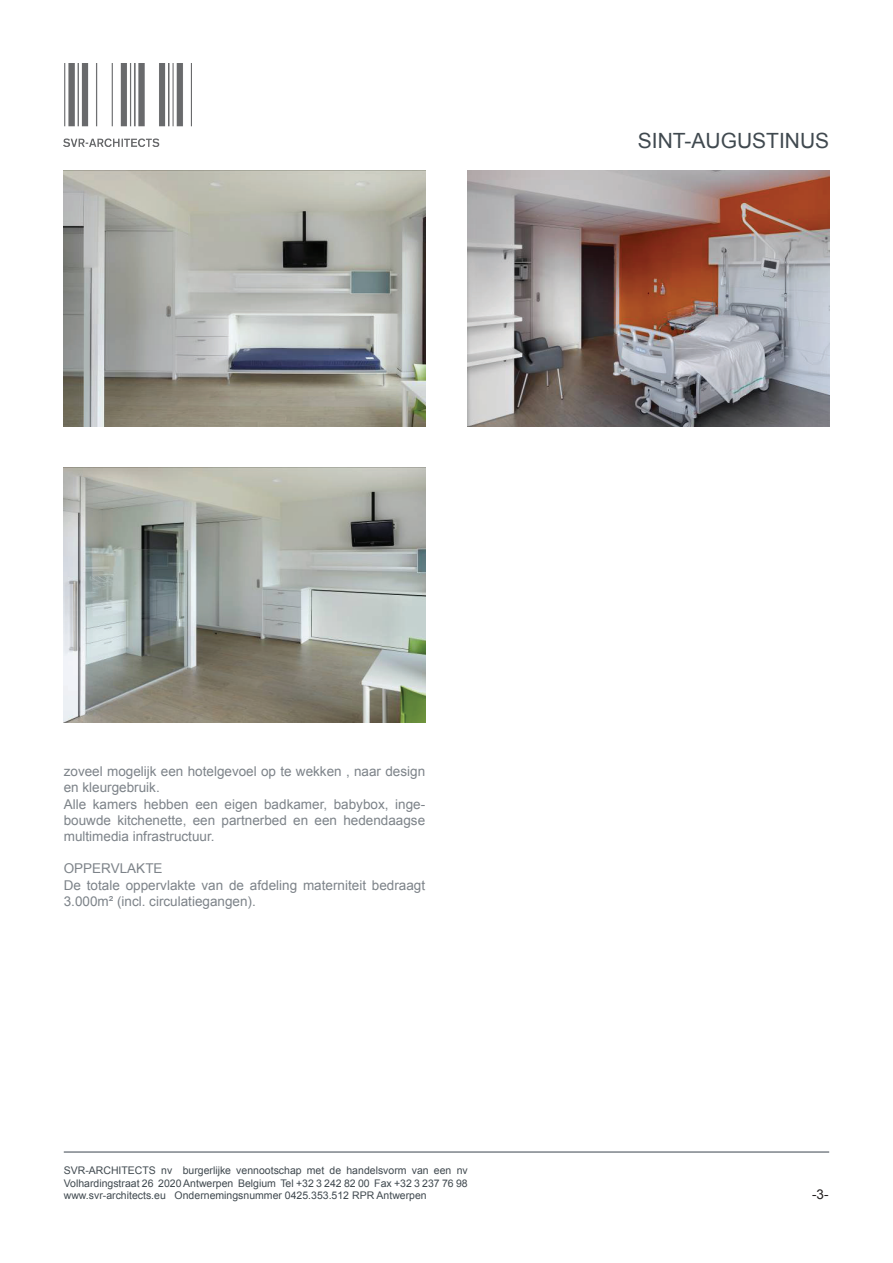
<style>
.page{position:relative;width:893px;height:1263px;background:#fff}
.page>*{position:absolute;margin:0;border:0;box-sizing:border-box;transform-origin:0 0}
.t1{font:21px "Arial";color:#40494f}
.t2{font:13.5px/16.2px "Arial";color:#7d8389}
.t3{font:13.5px "Arial";color:#231f20}
.t4{font:10.5px/12.6px "Arial";color:#40494f;text-align:justify}
</style>
<div class="page">
<img style="left:64px;top:64px;width:127px;height:83px">
<hr style="left:64px;top:1151px;width:765px;height:2px;background:#7d8389">
<img style="left:64px;top:171px;width:361px;height:255px">
<img style="left:468px;top:171px;width:361px;height:255px">
<img style="left:64px;top:468px;width:361px;height:254px">
<h1 class="t1" style="left:638px;top:127px;width:193px">SINT-AUGUSTINUS</h1>
<p class="t2" style="left:64px;top:763px;width:363px">zoveel mogelijk een hotelgevoel op te wekken , naar design en kleurgebruik.<br>Alle kamers hebben een eigen badkamer, babybox, inge&shy;bouwde kitchenette, een partnerbed en een hedendaagse multimedia infrastructuur.</p>
<p class="t2" style="left:64px;top:861px;width:363px">OPPERVLAKTE<br>De totale oppervlakte van de afdeling materniteit bedraagt<br>3.000m² (incl. circulatiegangen).</p>
<p class="t4" style="left:64px;top:1164px;width:405px">SVR-ARCHITECTS nv burgerlijke vennootschap met de handelsvorm van een nv Volhardingstraat 26 2020 Antwerpen Belgium Tel +32 3 242 82 00 Fax +32 3 237 76 98 www.svr-architects.eu Ondernemingsnummer 0425.353.512 RPR Antwerpen</p>
<p class="t3" style="left:812px;top:1186px;width:18px">-3-</p>
</div>
